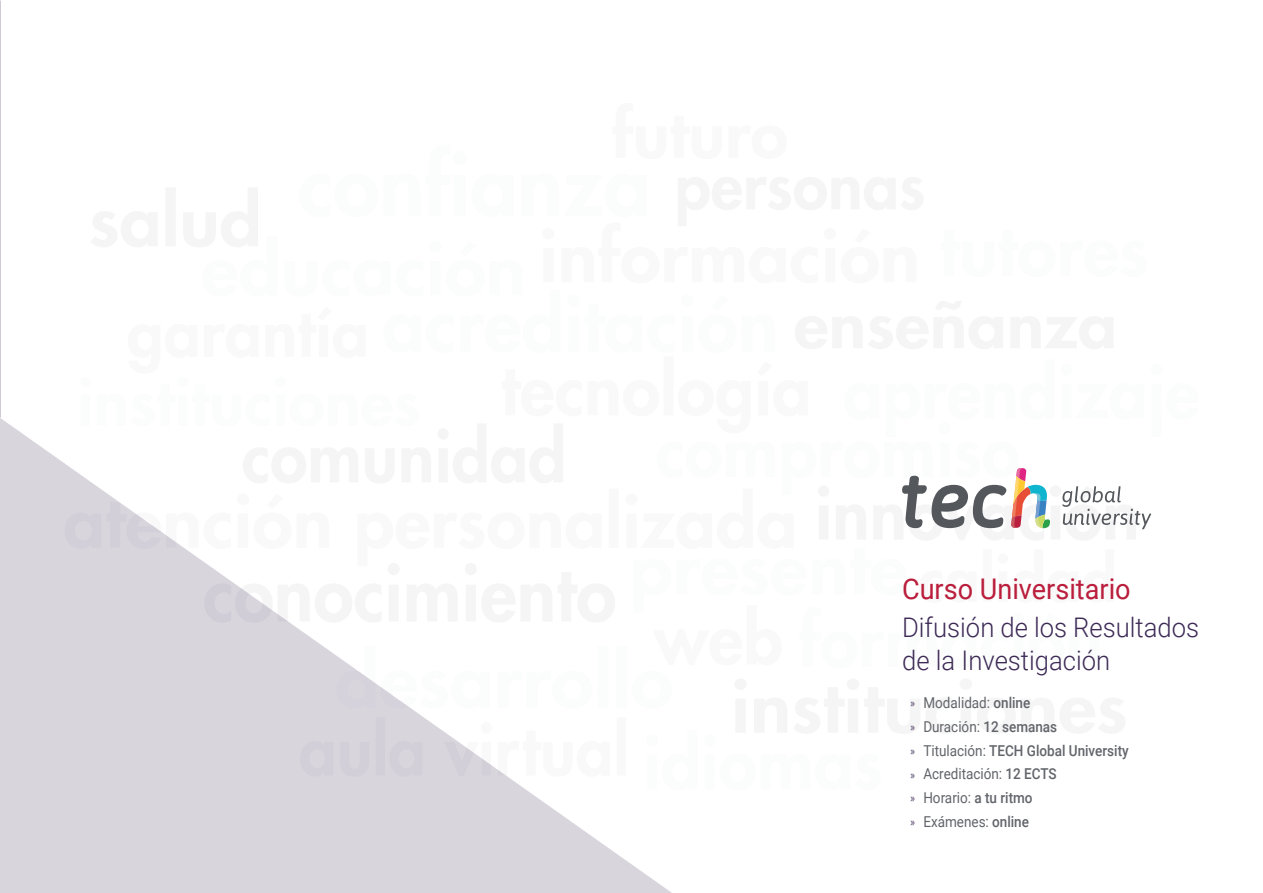
<style>
.page{position:relative;width:1263px;height:893px;background:#fff}
.page>*{position:absolute;margin:0;border:0;box-sizing:border-box;transform-origin:0 0}
.t1{font:28.5px "Roboto";color:#ba1e3c;scale:.95 1}
.t2{font:300 27px/33px "Roboto";color:#3d2b56;scale:.95 1}
.t3{font:15px/23.7px "Roboto";color:#61646a;scale:.9 1}
.s1{font-family:"Myriad Pro";font-size:12px;color:#3e2b56}
.s2{font-weight:500}
</style>
<div class="page">
<svg style="left:0;top:418px;width:672px;height:475px;background:#dbd9e0"></svg>
<svg style="left:64px;top:418px;width:1088px;height:372px"></svg>
<h1 class="t1" style="left:902px;top:569px;width:242px">Curso Universitario</h1>
<h2 class="t2" style="left:902px;top:610px;width:314px">Difusión de los Resultados de la Investigación</h2>
<p class="t3" style="left:910px;top:690px;width:244px"><span class="s1">»</span> Modalidad: <span class="s2">online<br></span><span class="s1">»</span> Duración: <span class="s2">12 semanas<br></span><span class="s1">»</span> Titulación: <span class="s2">TECH Global University </span><span class="s1">»</span> Acreditación: <span class="s2">12 ECTS<br></span><span class="s1">»</span> Horario: <span class="s2">a tu ritmo<br></span><span class="s1">»</span> Exámenes: <span class="s2">online</span></p>
</div>
